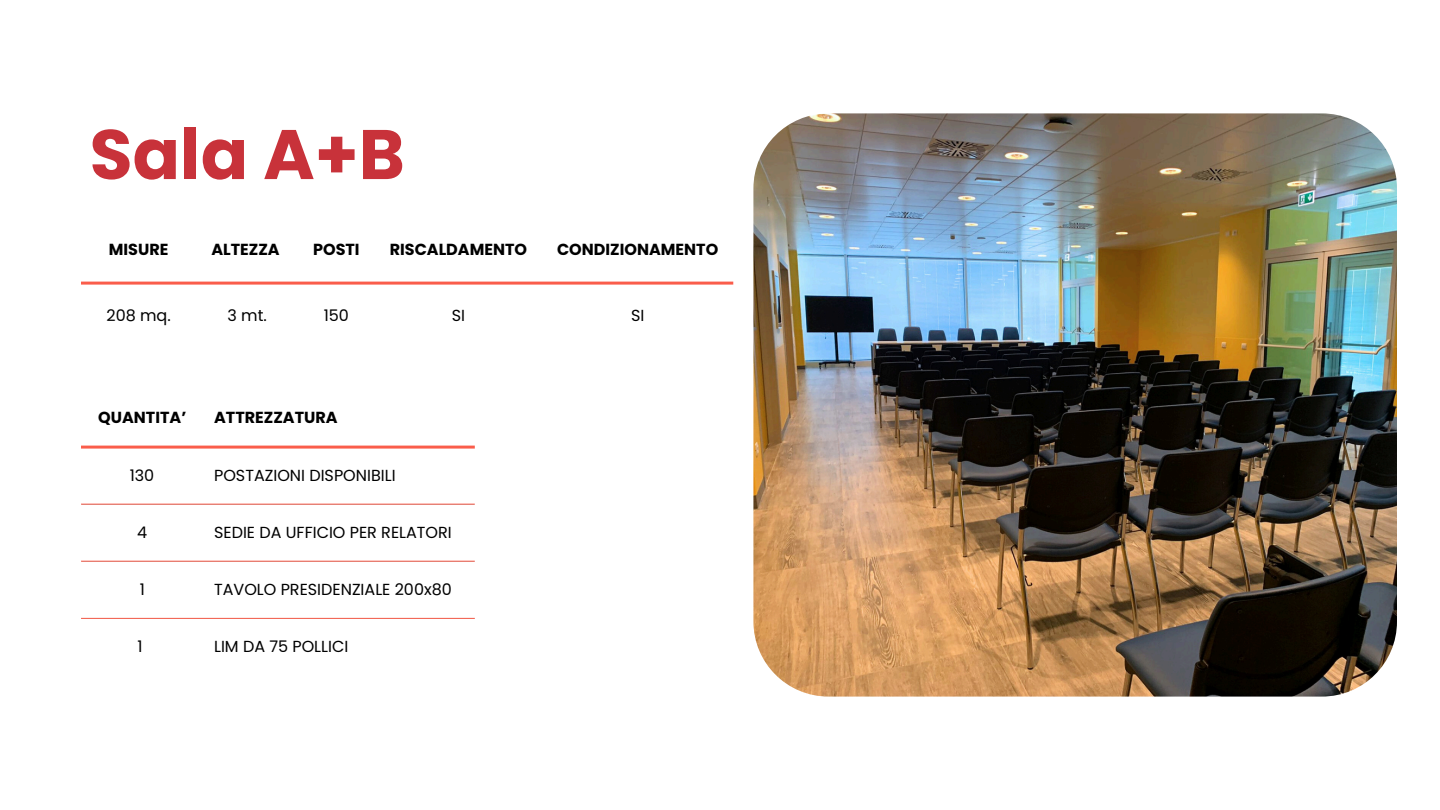
<style>
.page{position:relative;width:1440px;height:810px;background:#fff}
.page>*{position:absolute;margin:0;border:0;box-sizing:border-box;transform-origin:0 0}
.t1{font:700 70px "Poppins";color:#c8323a}
.t2{font:16px "Poppins";color:#000}
.t3{font:700 16px "Poppins";color:#000}
</style>
<div class="page">
<svg style="left:81px;top:281px;width:652px;height:1px"></svg>
<hr style="left:81px;top:282px;width:652px;height:3px;background:#fa5d4b">
<img style="left:753px;top:113px;width:644px;height:584px;border-radius:75px">
<svg style="left:81px;top:445px;width:394px;height:173px"></svg>
<hr style="left:81px;top:504px;width:394px;height:1px;background:#fa5d4b">
<hr style="left:81px;top:561px;width:394px;height:1px;background:#fa5d4b">
<hr style="left:81px;top:618px;width:394px;height:1px;background:#fa5d4b">
<hr style="left:81px;top:446px;width:394px;height:3px;background:#fa5d4b">
<p class="t1" style="left:90px;top:106px;width:317px">Sala A+B</p>
<h1 class="t3" style="left:109px;top:238px;width:61px">MISURE</h1>
<p class="t3" style="left:211px;top:238px;width:70px">ALTEZZA</p>
<p class="t3" style="left:313px;top:238px;width:48px">POSTI</p>
<p class="t3" style="left:390px;top:238px;width:139px">RISCALDAMENTO</p>
<p class="t3" style="left:557px;top:238px;width:163px">CONDIZIONAMENTO</p>
<p class="t2" style="left:107px;top:305px;width:66px">208 mq.</p>
<p class="t2" style="left:228px;top:305px;width:41px">3 mt.</p>
<p class="t2" style="left:324px;top:305px;width:27px">150</p>
<p class="t2" style="left:452px;top:305px;width:15px">SI</p>
<p class="t2" style="left:631px;top:305px;width:15px">SI</p>
<p class="t3" style="left:98px;top:406px;width:90px">QUANTITA’</p>
<p class="t3" style="left:214px;top:406px;width:125px">ATTREZZATURA</p>
<p class="t2" style="left:130px;top:464px;width:26px">130</p>
<p class="t2" style="left:214px;top:464px;width:183px">POSTAZIONI DISPONIBILI</p>
<p class="t2" style="left:137px;top:521px;width:12px">4</p>
<p class="t2" style="left:214px;top:521px;width:239px">SEDIE DA UFFICIO PER RELATORI</p>
<p class="t2" style="left:140px;top:578px;width:7px">1</p>
<p class="t2" style="left:214px;top:578px;width:239px">TAVOLO PRESIDENZIALE 200x80</p>
<p class="t2" style="left:138px;top:636px;width:7px">1</p>
<p class="t2" style="left:214px;top:636px;width:136px">LIM DA 75 POLLICI</p>
</div>
